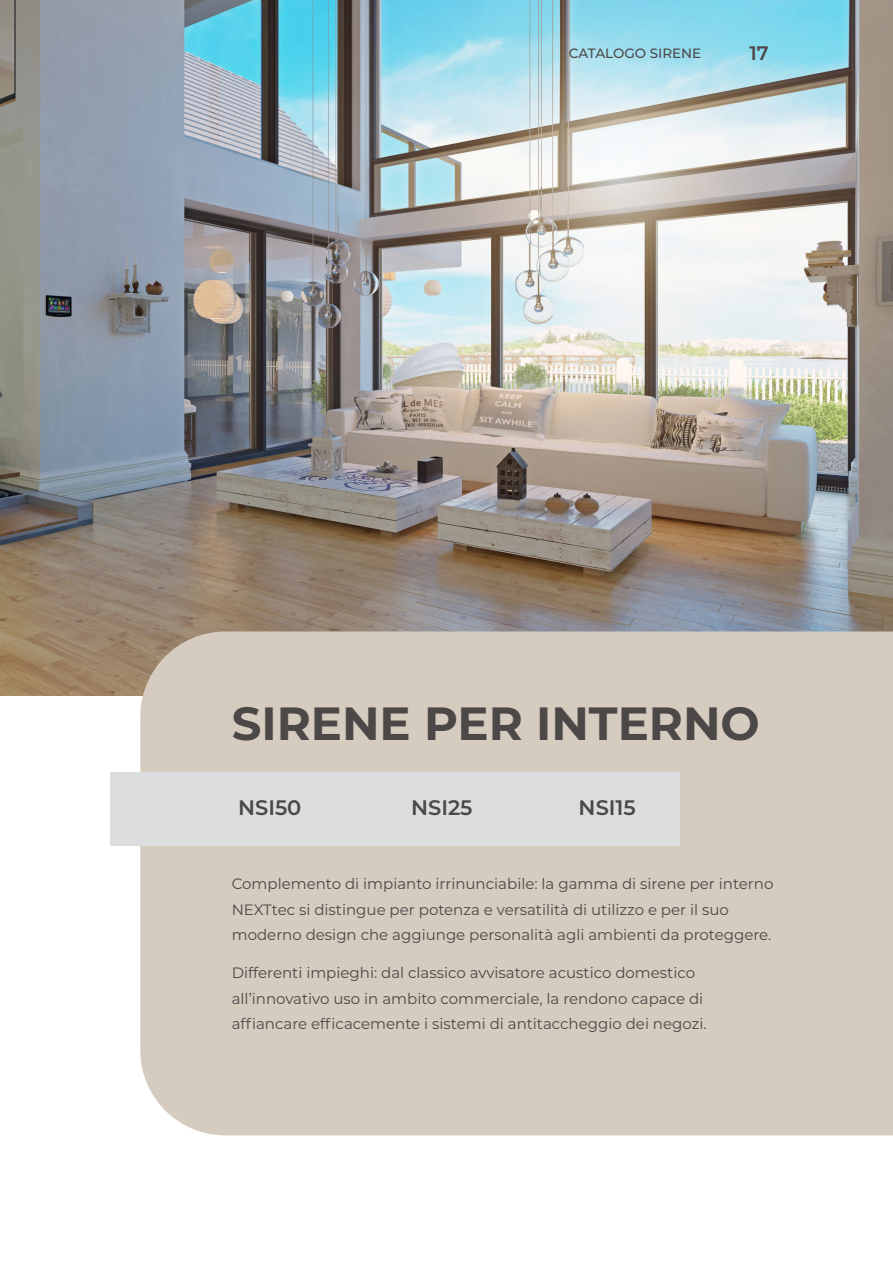
<style>
.page{position:relative;width:893px;height:1263px;background:#fff}
.page>*{position:absolute;margin:0;border:0;box-sizing:border-box;transform-origin:0 0}
.t1{font:700 46.5px "Montserrat";color:#4c4848}
.t2{font:600 21px "Montserrat";color:#4c4848}
.t3{font:600 19.5px "Montserrat";color:#4c4848}
.t4{font:15px/25.5px "Montserrat";color:#4c4848}
.t5{font:500 13.5px "Montserrat";color:#4c4848}
</style>
<div class="page">
<img style="left:0;top:0;width:893px;height:695px">
<div style="left:140px;top:631px;width:753px;height:504px;background:#d5cbbe"></div>
<div style="left:111px;top:772px;width:569px;height:73px;background:#dcdddf"></div>
<p class="t5" style="left:569px;top:44px;width:134px">CATALOGO SIRENE</p>
<h3 class="t3" style="left:749px;top:39px;width:21px">17</h3>
<h1 class="t1" style="left:232px;top:690px;width:530px">SIRENE PER INTERNO</h1>
<h2 class="t2" style="left:238px;top:792px;width:65px">NSI50</h2>
<h2 class="t2" style="left:411px;top:792px;width:63px">NSI25</h2>
<h2 class="t2" style="left:579px;top:792px;width:59px">NSI15</h2>
<p class="t4" style="left:232px;top:870px;width:543px">Complemento di impianto irrinunciabile: la gamma di sirene per interno<br>NEXTtec si distingue per potenza e versatilità di utilizzo e per il suo moderno design che aggiunge personalità agli ambienti da proteggere.</p>
<p class="t4" style="left:232px;top:960px;width:476px">Differenti impieghi: dal classico avvisatore acustico domestico all’innovativo uso in ambito commerciale, la rendono capace di affiancare efficacemente i sistemi di antitaccheggio dei negozi.</p>
</div>
